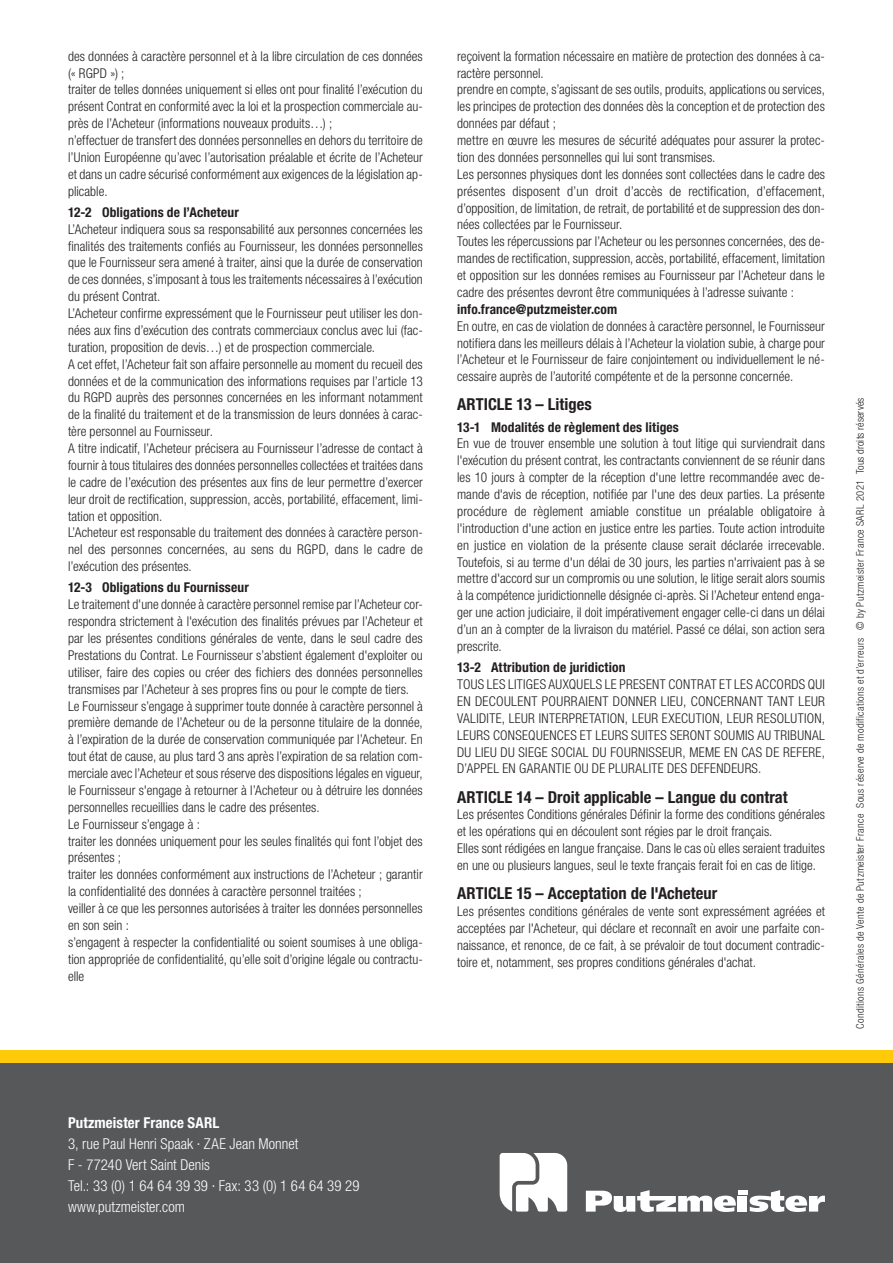
<style>
.page{position:relative;width:893px;height:1263px;background:#fff}
.page>*{position:absolute;margin:0;border:0;box-sizing:border-box;transform-origin:0 0}
.t1{font:700 condensed 16.5px "Helvetica Neue LT Pro";color:#231f20}
.t2{font:300 condensed 15px/21px "Helvetica Neue LT Pro";letter-spacing:.005em;color:#fff}
.t3{font:700 condensed 15px "Helvetica Neue LT Pro";letter-spacing:.01em;color:#fff}
.t4{font:300 condensed 13.5px/17px "Helvetica Neue LT Pro";letter-spacing:.005em;color:#231f20}
.t5{font:700 condensed 13.5px "Helvetica Neue LT Pro";letter-spacing:.01em;color:#231f20}
.t6{font:300 condensed 10.5px "Helvetica Neue LT Pro";letter-spacing:.035em;color:#231f20}
</style>
<div class="page">
<div style="left:0;top:1050px;width:893px;height:13px;background:#feca0a"></div>
<div style="left:0;top:1063px;width:893px;height:200px;background:#57585a"></div>
<svg style="left:500px;top:1153px;width:67px;height:58px;background:#e7e7e7"></svg>
<svg style="left:586px;top:1190px;width:239px;height:22px"></svg>
<p class="t4" style="left:68px;top:47px;width:356px">des données à caractère personnel et à la libre circulation de ces données (« RGPD ») ;<br>traiter de telles données uniquement si elles ont pour finalité l’exécution du présent Contrat en conformité avec la loi et la prospection commerciale au&shy;près de l’Acheteur (informations nouveaux produits…) ;<br>n’effectuer de transfert des données personnelles en dehors du territoire de l’Union Européenne qu’avec l’autorisation préalable et écrite de l’Acheteur et dans un cadre sécurisé conformément aux exigences de la législation ap&shy;plicable.</p>
<p class="t5" style="left:68px;top:204px;width:172px">12-2 Obligations de l’Acheteur</p>
<p class="t4" style="left:68px;top:220px;width:356px">L’Acheteur indiquera sous sa responsabilité aux personnes concernées les finalités des traitements confiés au Fournisseur, les données personnelles que le Fournisseur sera amené à traiter, ainsi que la durée de conservation de ces données, s’imposant à tous les traitements nécessaires à l’exécution du présent Contrat.<br>L’Acheteur confirme expressément que le Fournisseur peut utiliser les don&shy;nées aux fins d’exécution des contrats commerciaux conclus avec lui (fac&shy;turation, proposition de devis…) et de prospection commerciale.<br>A cet effet, l’Acheteur fait son affaire personnelle au moment du recueil des données et de la communication des informations requises par l’article 13 du RGPD auprès des personnes concernées en les informant notamment de la finalité du traitement et de la transmission de leurs données à carac&shy;tère personnel au Fournisseur.<br>A titre indicatif, l’Acheteur précisera au Fournisseur l’adresse de contact à fournir à tous titulaires des données personnelles collectées et traitées dans le cadre de l’exécution des présentes aux fins de leur permettre d’exercer leur droit de rectification, suppression, accès, portabilité, effacement, limi&shy;tation et opposition.<br>L’Acheteur est responsable du traitement des données à caractère person&shy;nel des personnes concernées, au sens du RGPD, dans le cadre de l’exécution des présentes.</p>
<p class="t5" style="left:68px;top:579px;width:182px">12-3 Obligations du Fournisseur</p>
<p class="t4" style="left:68px;top:596px;width:356px">Le traitement d'une donnée à caractère personnel remise par l’Acheteur cor&shy;respondra strictement à l'exécution des finalités prévues par l’Acheteur et par les présentes conditions générales de vente, dans le seul cadre des Prestations du Contrat. Le Fournisseur s’abstient également d'exploiter ou utiliser, faire des copies ou créer des fichiers des données personnelles transmises par l’Acheteur à ses propres fins ou pour le compte de tiers.<br>Le Fournisseur s’engage à supprimer toute donnée à caractère personnel à première demande de l’Acheteur ou de la personne titulaire de la donnée, à l’expiration de la durée de conservation communiquée par l’Acheteur. En tout état de cause, au plus tard 3 ans après l’expiration de sa relation com&shy;merciale avec l’Acheteur et sous réserve des dispositions légales en vigueur, le Fournisseur s'engage à retourner à l’Acheteur ou à détruire les données personnelles recueillies dans le cadre des présentes.<br>Le Fournisseur s’engage à :<br>traiter les données uniquement pour les seules finalités qui font l’objet des présentes ;<br>traiter les données conformément aux instructions de l’Acheteur ; garantir la confidentialité des données à caractère personnel traitées ;<br>veiller à ce que les personnes autorisées à traiter les données personnelles en son sein :<br>s’engagent à respecter la confidentialité ou soient soumises à une obliga&shy;tion appropriée de confidentialité, qu’elle soit d’origine légale ou contractu&shy;elle</p>
<p class="t4" style="left:457px;top:47px;width:369px">reçoivent la formation nécessaire en matière de protection des données à ca&shy;ractère personnel.<br>prendre en compte, s’agissant de ses outils, produits, applications ou services, les principes de protection des données dès la conception et de protection des données par défaut ;<br>mettre en œuvre les mesures de sécurité adéquates pour assurer la protec&shy;tion des données personnelles qui lui sont transmises.<br>Les personnes physiques dont les données sont collectées dans le cadre des présentes disposent d’un droit d’accès de rectification, d’effacement, d’opposition, de limitation, de retrait, de portabilité et de suppression des don&shy;nées collectées par le Fournisseur.<br>Toutes les répercussions par l’Acheteur ou les personnes concernées, des de&shy;mandes de rectification, suppression, accès, portabilité, effacement, limitation et opposition sur les données remises au Fournisseur par l’Acheteur dans le cadre des présentes devront être communiquées à l’adresse suivante :</p>
<p class="t5" style="left:457px;top:301px;width:162px">info.france@putzmeister.com</p>
<p class="t4" style="left:457px;top:317px;width:369px;text-align:justify">En outre, en cas de violation de données à caractère personnel, le Fournisseur notifiera dans les meilleurs délais à l’Acheteur la violation subie, à charge pour l’Acheteur et le Fournisseur de faire conjointement ou individuellement le né&shy;cessaire auprès de l’autorité compétente et de la personne concernée.</p>
<p class="t1" style="left:457px;top:395px;width:136px">ARTICLE 13 – Litiges</p>
<p class="t5" style="left:457px;top:419px;width:223px">13-1 Modalités de règlement des litiges</p>
<p class="t4" style="left:457px;top:435px;width:369px;text-align:justify">En vue de trouver ensemble une solution à tout litige qui surviendrait dans l'exécution du présent contrat, les contractants conviennent de se réunir dans les 10 jours à compter de la réception d'une lettre recommandée avec de&shy;mande d'avis de réception, notifiée par l'une des deux parties. La présente procédure de règlement amiable constitue un préalable obligatoire à l'introduction d'une action en justice entre les parties. Toute action introduite en justice en violation de la présente clause serait déclarée irrecevable.<br>Toutefois, si au terme d'un délai de 30 jours, les parties n'arrivaient pas à se mettre d'accord sur un compromis ou une solution, le litige serait alors soumis à la compétence juridictionnelle désignée ci-après. Si l’Acheteur entend enga&shy;ger une action judiciaire, il doit impérativement engager celle-ci dans un délai d’un an à compter de la livraison du matériel. Passé ce délai, son action sera prescrite.</p>
<p class="t5" style="left:457px;top:659px;width:170px">13-2 Attribution de juridiction</p>
<p class="t4" style="left:457px;top:676px;width:369px;text-align:justify">TOUS LES LITIGES AUXQUELS LE PRESENT CONTRAT ET LES ACCORDS QUI EN DECOULENT POURRAIENT DONNER LIEU, CONCERNANT TANT LEUR VALIDITE, LEUR INTERPRETATION, LEUR EXECUTION, LEUR RESOLUTION, LEURS CONSEQUENCES ET LEURS SUITES SERONT SOUMIS AU TRIBUNAL DU LIEU DU SIEGE SOCIAL DU FOURNISSEUR, MEME EN CAS DE REFERE, D’APPEL EN GARANTIE OU DE PLURALITE DES DEFENDEURS.</p>
<p class="t1" style="left:457px;top:787px;width:332px">ARTICLE 14 – Droit applicable – Langue du contrat</p>
<p class="t4" style="left:457px;top:806px;width:369px">Les présentes Conditions générales Définir la forme des conditions générales et les opérations qui en découlent sont régies par le droit français.<br>Elles sont rédigées en langue française. Dans le cas où elles seraient traduites en une ou plusieurs langues, seul le texte français ferait foi en cas de litige.</p>
<p class="t1" style="left:457px;top:883px;width:262px">ARTICLE 15 – Acceptation de l'Acheteur</p>
<p class="t4" style="left:457px;top:903px;width:369px;text-align:justify">Les présentes conditions générales de vente sont expressément agréées et acceptées par l'Acheteur, qui déclare et reconnaît en avoir une parfaite con&shy;naissance, et renonce, de ce fait, à se prévaloir de tout document contradic&shy;toire et, notamment, ses propres conditions générales d'achat.</p>
<p class="t6" style="left:854px;top:1029px;width:633px;rotate:-90deg">Conditions Générales de Vente de Putzmeister France Sous réserve de modifications et d’erreurs © by Putzmeister France SARL 2021 Tous droits réservés</p>
<p class="t3" style="left:68px;top:1113px;width:153px">Putzmeister France SARL</p>
<p class="t2" style="left:68px;top:1133px;width:293px">3, rue Paul Henri Spaak · ZAE Jean Monnet<br>F - 77240 Vert Saint Denis<br>Tel.: 33 (0) 1 64 64 39 39 · Fax: 33 (0) 1 64 64 39 29 www.putzmeister.com</p>
</div>
